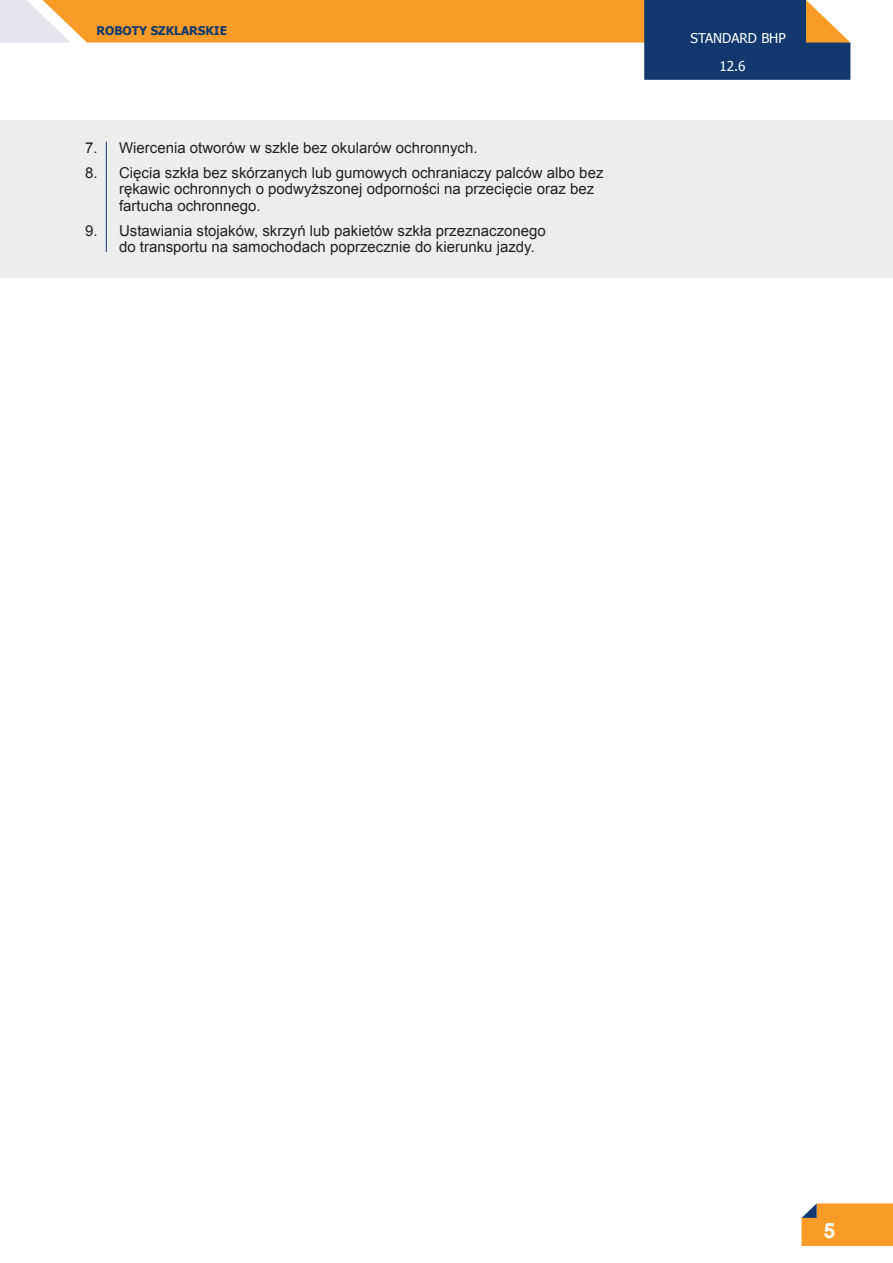
<style>
.page{position:relative;width:893px;height:1263px;background:#fff}
.page>*{position:absolute;margin:0;border:0;box-sizing:border-box;transform-origin:0 0}
.tekst{font:700 21px "Arial";color:#fff}
.Tekst_numerowany{font:15px/16.5px "Arial";color:#231f20}
.t1{font:13.5px "Tahoma";color:#fff}
.t2{font:700 12px "Tahoma";color:#11396e}
</style>
<div class="page">
<svg style="left:801px;top:1203px;width:92px;height:43px;background:#f19d32"></svg>
<svg style="left:0;top:0;width:850px;height:80px"></svg>
<div style="left:0;top:120px;width:893px;height:158px;background:#ededee"></div>
<hr style="left:106px;top:142px;width:1px;height:110px;background:#11396e">
<p class="t2" style="left:96px;top:23px;width:132px">ROBOTY SZKLARSKIE</p>
<p class="Tekst_numerowany" style="left:85px;top:139px;width:394px">7. Wiercenia otworów w szkle bez okularów ochronnych.</p>
<p class="Tekst_numerowany" style="left:119px;top:164px;width:486px;text-indent:-34px">8. Cięcia szkła bez skórzanych lub gumowych ochraniaczy palców albo bez rękawic ochronnych o podwyższonej odporności na przecięcie oraz bez fartucha ochronnego.</p>
<p class="Tekst_numerowany" style="left:119px;top:222px;width:428px;text-indent:-34px">9. Ustawiania stojaków, skrzyń lub pakietów szkła przeznaczonego do transportu na samochodach poprzecznie do kierunku jazdy.</p>
<p class="t1" style="left:691px;top:29px;width:97px">STANDARD BHP</p>
<p class="t1" style="left:719px;top:57px;width:28px">12.6</p>
<p class="tekst" style="left:823px;top:1217px;width:13px">5</p>
</div>
